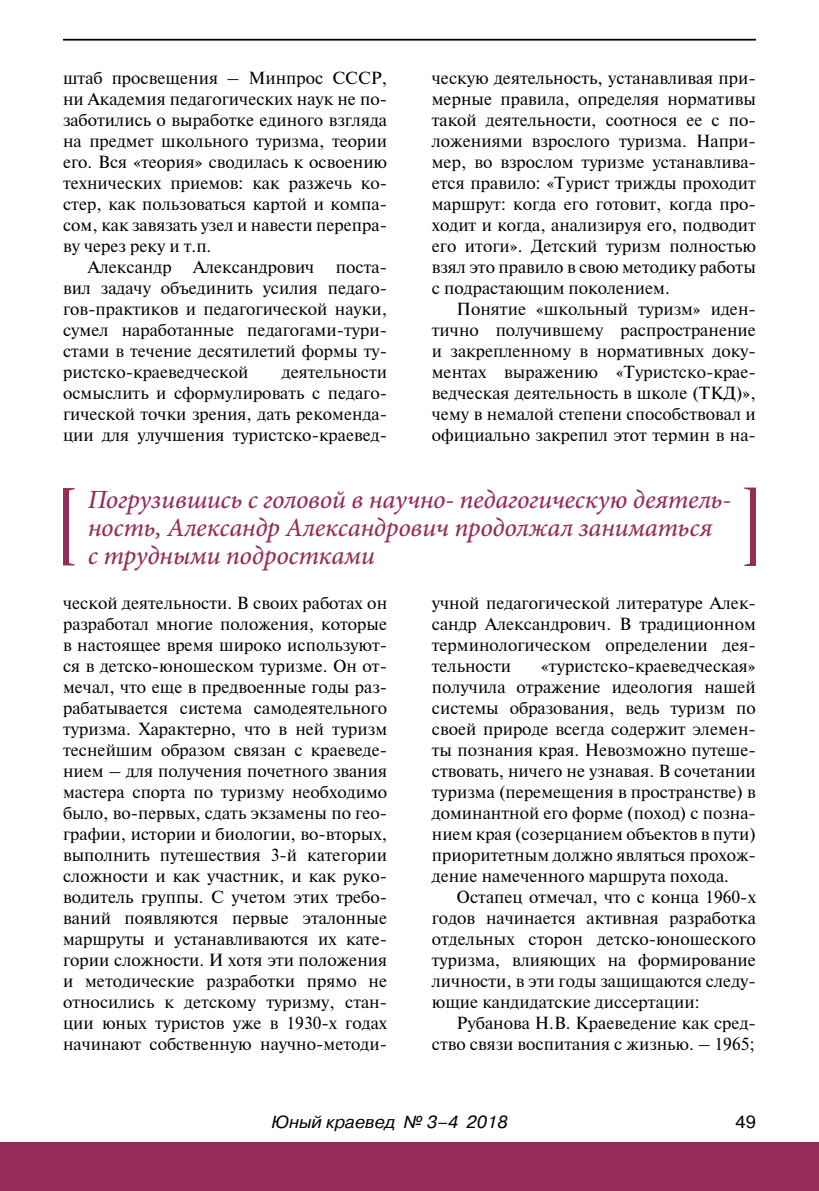
<style>
.page{position:relative;width:819px;height:1191px;background:#fff}
.page>*{position:absolute;margin:0;border:0;box-sizing:border-box;transform-origin:0 0}
.t1{font:italic 500 26.25px/28px "Minion Pro";letter-spacing:-.01em;color:#952d58}
.t2{font:17.5px/21px "Newton";color:#000;text-align:justify}
.t3{font:italic 17.5px "Pragmatica C";color:#000}
.t4{font:17.5px "Pragmatica C";color:#000}
</style>
<div class="page">
<hr style="left:63px;top:39px;width:693px;height:2px;background:#000">
<div style="left:0;top:1142px;width:819px;height:49px;background:#952d58"></div>
<svg style="left:63px;top:488px;width:12px;height:77px"></svg>
<svg style="left:744px;top:487px;width:12px;height:79px"></svg>
<p class="t2" style="left:63px;top:67px;width:325px">штаб просвещения – Минпрос СССР, ни Академия педагогических наук не по&shy;заботились о выработке единого взгляда на предмет школьного туризма, теории его. Вся «теория» сводилась к освоению технических приемов: как разжечь ко&shy;стер, как пользоваться картой и компа&shy;сом, как завязать узел и навести перепра&shy;ву через реку и т.п.</p>
<p class="t2" style="left:63px;top:256px;width:325px;text-indent:25px">Александр Александрович поста&shy;вил задачу объединить усилия педаго&shy;гов-практиков и педагогической науки, сумел наработанные педагогами-тури&shy;стами в течение десятилетий формы ту&shy;ристско-краеведческой</p>
<p class="t2" style="left:63px;top:361px;width:325px;text-indent:219px">деятельности осмыслить и сформулировать с педаго&shy;гической точки зрения, дать рекоменда&shy;ции для улучшения туристско-краевед-</p>
<p class="t2" style="left:432px;top:67px;width:325px">ческую деятельность, устанавливая при&shy;мерные правила, определяя нормативы такой деятельности, соотнося ее с по&shy;ложениями взрослого туризма. Напри&shy;мер, во взрослом туризме устанавлива&shy;ется правило: «Турист трижды проходит маршрут: когда его готовит, когда про&shy;ходит и когда, анализируя его, подводит его итоги». Детский туризм полностью взял это правило в свою методику работы с подрастающим поколением.</p>
<p class="t2" style="left:432px;top:298px;width:325px;text-indent:25px">Понятие «школьный туризм» иден&shy;тично получившему распространение и закрепленному в нормативных доку&shy;ментах выражению «Туристско-крае&shy;ведческая деятельность в школе (ТКД)», чему в немалой степени способствовал и официально закрепил этот термин в на-</p>
<h1 class="t1" style="left:88px;top:485px;width:644px">Погрузившись с головой в научно- педагогическую деятель&shy;ность, Александр Александрович продолжал заниматься<br>с трудными подростками</h1>
<p class="t2" style="left:63px;top:592px;width:325px">ческой деятельности. В своих работах он разработал многие положения, которые в настоящее время широко используют&shy;ся в детско-юношеском туризме. Он от&shy;мечал, что еще в предвоенные годы раз&shy;рабатывается система самодеятельного туризма. Характерно, что в ней туризм теснейшим образом связан с краеведе&shy;нием – для получения почетного звания мастера спорта по туризму необходимо было, во-первых, сдать экзамены по гео&shy;графии, истории и биологии, во-вторых, выполнить путешествия 3-й категории сложности и как участник, и как руко&shy;водитель группы. С учетом этих требо&shy;ваний появляются первые эталонные маршруты и устанавливаются их кате&shy;гории сложности. И хотя эти положения и методические разработки прямо не относились к детскому туризму, стан&shy;ции юных туристов уже в 1930-х годах начинают собственную научно-методи-</p>
<p class="t2" style="left:432px;top:592px;width:325px">учной педагогической литературе Алек&shy;сандр Александрович. В традиционном терминологическом определении дея&shy;тельности</p>
<p class="t2" style="left:432px;top:655px;width:325px;text-indent:109px">«туристско-краеведческая» получила отражение идеология нашей системы образования, ведь туризм по своей природе всегда содержит элемен&shy;ты познания края. Невозможно путеше&shy;ствовать, ничего не узнавая. В сочетании туризма (перемещения в пространстве) в доминантной его форме (поход) с позна&shy;нием края (созерцанием объектов в пути) приоритетным должно являться прохож&shy;дение намеченного маршрута похода.</p>
<p class="t2" style="left:432px;top:886px;width:325px;text-indent:25px">Остапец отмечал, что с конца 1960-х годов начинается активная разработка отдельных сторон детско-юношеского туризма, влияющих на формирование личности, в эти годы защищаются следу&shy;ющие кандидатские диссертации:</p>
<p class="t2" style="left:432px;top:1012px;width:325px;text-align:right">Рубанова Н.В. Краеведение как сред&shy;ство связи воспитания с жизнью. – 1965;</p>
<p class="t3" style="left:271px;top:1112px;width:237px">юный краевед № 3–4 2018</p>
<p class="t4" style="left:735px;top:1112px;width:22px">49</p>
</div>
